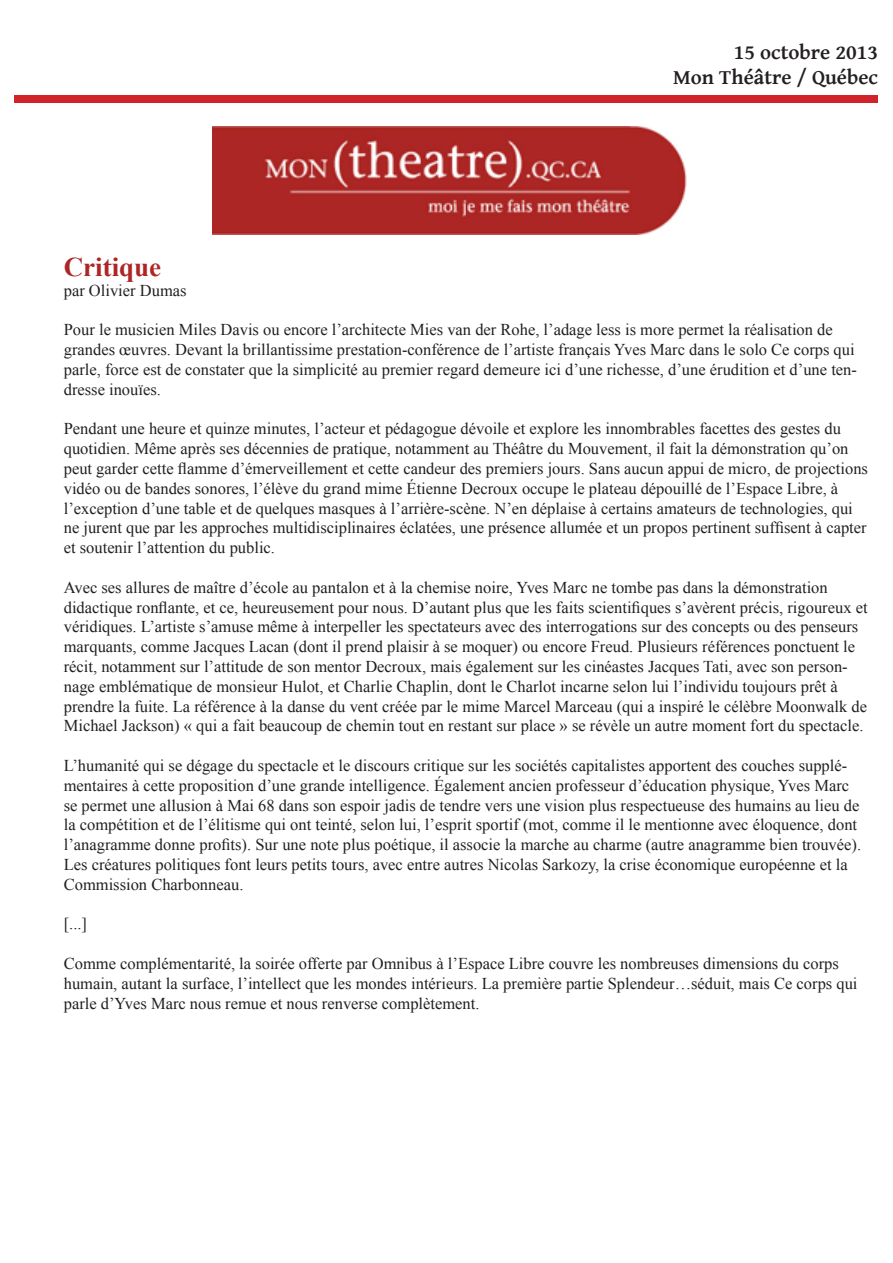
<style>
.page{position:relative;width:893px;height:1263px;background:#fff}
.page>*{position:absolute;margin:0;border:0;box-sizing:border-box;transform-origin:0 0}
.t1{font:700 27px "Times New Roman";color:#ac2625}
.t2{font:700 21px "Gentium Basic";color:#231f20}
.t3{font:16.5px/19.8px "Times New Roman";color:#231f20}
</style>
<div class="page">
<div style="left:15px;top:95px;width:863px;height:7px;background:#d1232a"></div>
<img style="left:212px;top:126px;width:475px;height:108px">
<p class="t2" style="left:734px;top:36px;width:146px">15 octobre 2013</p>
<p class="t2" style="left:673px;top:61px;width:207px">Mon Théâtre / Québec</p>
<p class="t1" style="left:64px;top:248px;width:99px">Critique</p>
<p class="t3" style="left:64px;top:280px;width:124px">par Olivier Dumas</p>
<p class="t3" style="left:64px;top:320px;width:795px">Pour le musicien Miles Davis ou encore l’architecte Mies van der Rohe, l’adage less is more permet la réalisation de grandes œuvres. Devant la brillantissime prestation-conférence de l’artiste français Yves Marc dans le solo Ce corps qui parle, force est de constater que la simplicité au premier regard demeure ici d’une richesse, d’une érudition et d’une ten&shy;dresse inouïes.</p>
<p class="t3" style="left:64px;top:419px;width:806px">Pendant une heure et quinze minutes, l’acteur et pédagogue dévoile et explore les innombrables facettes des gestes du quotidien. Même après ses décennies de pratique, notamment au Théâtre du Mouvement, il fait la démonstration qu’on peut garder cette flamme d’émerveillement et cette candeur des premiers jours. Sans aucun appui de micro, de projections vidéo ou de bandes sonores, l’élève du grand mime Étienne Decroux occupe le plateau dépouillé de l’Espace Libre, à l’exception d’une table et de quelques masques à l’arrière-scène. N’en déplaise à certains amateurs de technologies, qui ne jurent que par les approches multidisciplinaires éclatées, une présence allumée et un propos pertinent suffisent à capter et soutenir l’attention du public.</p>
<p class="t3" style="left:64px;top:577px;width:805px">Avec ses allures de maître d’école au pantalon et à la chemise noire, Yves Marc ne tombe pas dans la démonstration didactique ronflante, et ce, heureusement pour nous. D’autant plus que les faits scientifiques s’avèrent précis, rigoureux et véridiques. L’artiste s’amuse même à interpeller les spectateurs avec des interrogations sur des concepts ou des penseurs marquants, comme Jacques Lacan (dont il prend plaisir à se moquer) ou encore Freud. Plusieurs références ponctuent le récit, notamment sur l’attitude de son mentor Decroux, mais également sur les cinéastes Jacques Tati, avec son person&shy;nage emblématique de monsieur Hulot, et Charlie Chaplin, dont le Charlot incarne selon lui l’individu toujours prêt à prendre la fuite. La référence à la danse du vent créée par le mime Marcel Marceau (qui a inspiré le célèbre Moonwalk de Michael Jackson) « qui a fait beaucoup de chemin tout en restant sur place » se révèle un autre moment fort du spectacle.</p>
<p class="t3" style="left:64px;top:755px;width:799px">L’humanité qui se dégage du spectacle et le discours critique sur les sociétés capitalistes apportent des couches supplé&shy;mentaires à cette proposition d’une grande intelligence. Également ancien professeur d’éducation physique, Yves Marc se permet une allusion à Mai 68 dans son espoir jadis de tendre vers une vision plus respectueuse des humains au lieu de la compétition et de l’élitisme qui ont teinté, selon lui, l’esprit sportif (mot, comme il le mentionne avec éloquence, dont l’anagramme donne profits). Sur une note plus poétique, il associe la marche au charme (autre anagramme bien trouvée).<br>Les créatures politiques font leurs petits tours, avec entre autres Nicolas Sarkozy, la crise économique européenne et la Commission Charbonneau.</p>
<p class="t3" style="left:64px;top:914px;width:25px">[...]</p>
<p class="t3" style="left:64px;top:953px;width:795px">Comme complémentarité, la soirée offerte par Omnibus à l’Espace Libre couvre les nombreuses dimensions du corps humain, autant la surface, l’intellect que les mondes intérieurs. La première partie Splendeur…séduit, mais Ce corps qui parle d’Yves Marc nous remue et nous renverse complètement.</p>
</div>
